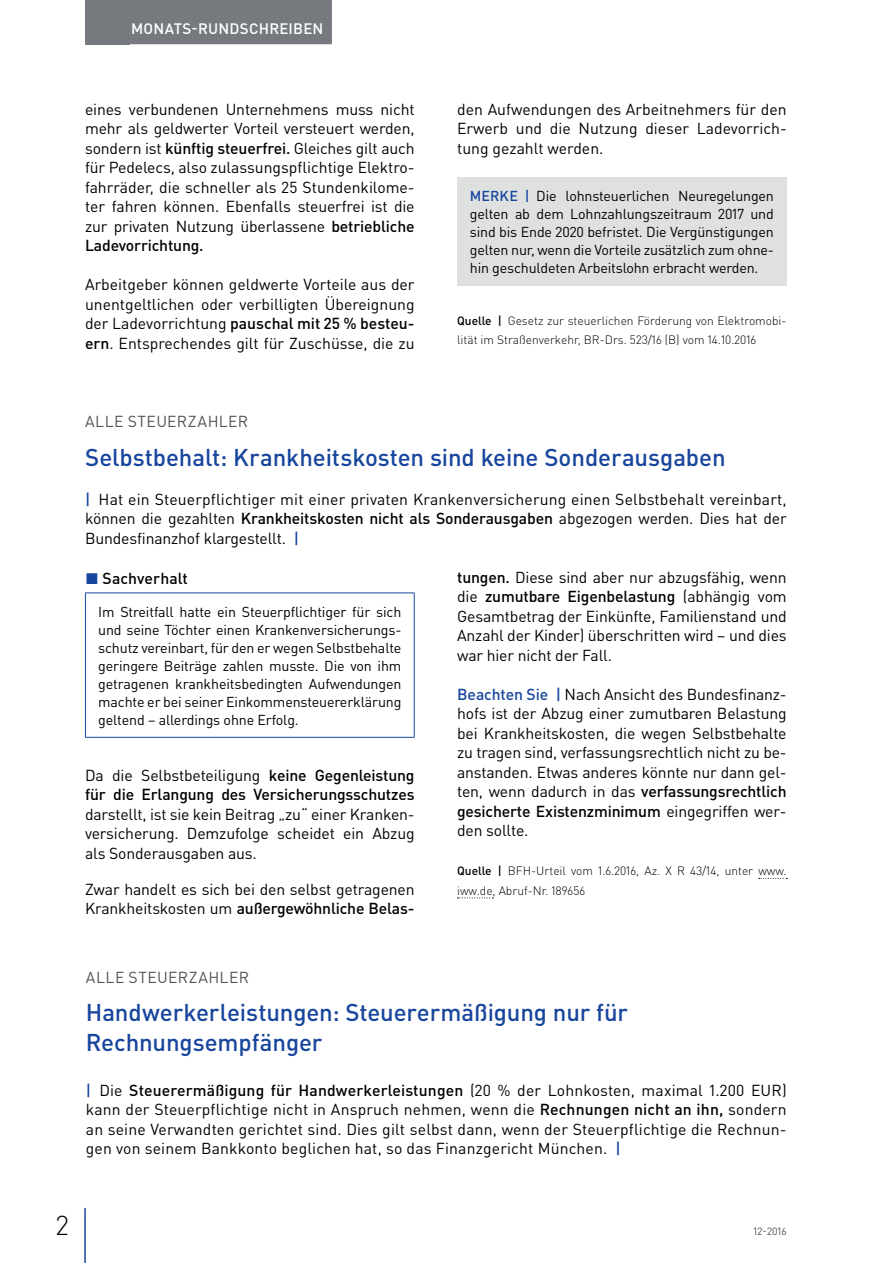
<style>
.page{position:relative;width:893px;height:1263px;background:#fff}
.page>*{position:absolute;margin:0;border:0;box-sizing:border-box;transform-origin:0 0}
.t1{font:300 27px "DIN Pro";color:#000002}
.t2{font:500 24px/30px "DIN Pro";letter-spacing:-.005em;color:#18469d}
.t3{font:15.75px/19.5px "DIN Pro";letter-spacing:-.01em;color:#000002;text-align:justify}
.t4{font:500 15.75px/19.5px "DIN Pro";letter-spacing:-.01em;color:#000002}
.t5{font:15.75px "DIN Pro";letter-spacing:.025em;color:#505457}
.t6{font:500 15px "DIN Pro";letter-spacing:.015em;color:#fff}
.t7{font:14.25px/18px "DIN Pro";letter-spacing:-.015em;color:#000002;text-align:justify}
.t8{font:300 12px/19.5px "DIN Pro";color:#000002}
.t9{font:10.5px "DIN Pro";color:#505457}
.s1{font-weight:500}
.s2{font-weight:500;color:#18469d}
.s3{color:#18469d}
.s4{font-weight:400}
</style>
<div class="page">
<div style="left:85px;top:0;width:45px;height:44px;background:#767a7e"></div>
<hr style="left:84px;top:1208px;width:2px;height:55px;background:#18469d">
<div style="left:122px;top:0;width:210px;height:44px;background:#767a7e"></div>
<div style="left:457px;top:177px;width:330px;height:108px;background:#dfe1e1"></div>
<hr style="left:85px;top:592px;width:330px;height:1px;background:#18469d">
<hr style="left:85px;top:593px;width:1px;height:144px;background:#18469d">
<hr style="left:414px;top:593px;width:1px;height:144px;background:#18469d">
<hr style="left:85px;top:737px;width:330px;height:1px;background:#18469d">
<svg style="left:759px;top:878px;width:28px;height:1px"></svg>
<svg style="left:457px;top:897px;width:36px;height:1px"></svg>
<p class="t6" style="left:131px;top:18px;width:194px">MONATS-RUNDSCHREIBEN</p>
<p class="t3" style="left:85px;top:99px;width:331px">eines verbundenen Unternehmens muss nicht mehr als geldwerter Vorteil versteuert werden, sondern ist <span class="s1">künftig steuerfrei.</span> Gleiches gilt auch für Pedelecs, also zulassungspflichtige Elektro&shy;fahrräder, die schneller als 25 Stundenkilome&shy;ter fahren können. Ebenfalls steuerfrei ist die zur privaten Nutzung überlassene <span class="s1">betriebliche Ladevorrichtung.</span></p>
<p class="t3" style="left:85px;top:274px;width:331px">Arbeitgeber können geldwerte Vorteile aus der unentgeltlichen oder verbilligten Übereignung der Ladevorrichtung <span class="s1">pauschal mit 25 % besteu&shy;ern</span>. Entsprechendes gilt für Zuschüsse, die zu</p>
<p class="t3" style="left:457px;top:99px;width:331px">den Aufwendungen des Arbeitnehmers für den Erwerb und die Nutzung dieser Ladevorrich&shy;tung gezahlt werden.</p>
<p class="t7" style="left:470px;top:186px;width:306px"><span class="s2">MERKE |</span> Die lohnsteuerlichen Neuregelungen gelten ab dem Lohnzahlungszeitraum 2017 und sind bis Ende 2020 befristet. Die Vergünstigungen gelten nur, wenn die Vorteile zusätzlich zum ohne&shy;hin geschuldeten Arbeitslohn erbracht werden.</p>
<p class="t8" style="left:457px;top:310px;width:331px"><span class="s1">Quelle |</span> Gesetz zur steuerlichen Förderung von Elektromobi&shy;lität im Straßenverkehr, BR-Drs. 523/16 (B) vom 14.10.2016</p>
<p class="t5" style="left:85px;top:410px;width:165px">ALLE STEUERZAHLER</p>
<h2 class="t2" style="left:85px;top:441px;width:642px">Selbstbehalt: Krankheitskosten sind keine Sonderausgaben</h2>
<p class="t3" style="left:85px;top:489px;width:703px"><span class="s2">|</span> Hat ein Steuerpflichtiger mit einer privaten Krankenversicherung einen Selbstbehalt vereinbart, können die gezahlten <span class="s1">Krankheitskosten nicht als Sonderausgaben</span> abgezogen werden. Dies hat der Bundesfinanzhof klargestellt. <span class="s2">|</span></p>
<p class="t4" style="left:85px;top:568px;width:104px"><span class="s3">◼</span> Sachverhalt</p>
<p class="t7" style="left:98px;top:602px;width:305px">Im Streitfall hatte ein Steuerpflichtiger für sich und seine Töchter einen Krankenversicherungs&shy;schutz vereinbart, für den er wegen Selbstbehalte geringere Beiträge zahlen musste. Die von ihm getragenen krankheitsbedingten Aufwendungen machte er bei seiner Einkommensteuererklärung geltend – allerdings ohne Erfolg.</p>
<p class="t3" style="left:457px;top:567px;width:331px"><span class="s1">tungen.</span> Diese sind aber nur abzugsfähig, wenn die <span class="s1">zumutbare Eigenbelastung</span> (abhängig vom Gesamtbetrag der Einkünfte, Familienstand und Anzahl der Kinder) überschritten wird – und dies war hier nicht der Fall.</p>
<p class="t3" style="left:457px;top:684px;width:331px"><span class="s2">Beachten Sie |</span> Nach Ansicht des Bundesfinanz&shy;hofs ist der Abzug einer zumutbaren Belastung bei Krankheitskosten, die wegen Selbstbehalte zu tragen sind, verfassungsrechtlich nicht zu be&shy;anstanden. Etwas anderes könnte nur dann gel&shy;ten, wenn dadurch in das <span class="s1">verfassungsrechtlich gesicherte Existenzminimum</span> eingegriffen wer&shy;den sollte.</p>
<p class="t8" style="left:457px;top:861px;width:331px"><span class="s1">Quelle |</span> BFH-Urteil vom 1.6.2016, Az. X R 43/14, unter www. iww.de, Abruf-Nr. 189656</p>
<p class="t4" style="left:85px;top:765px;width:331px"><span class="s4">Da die Selbstbeteiligung</span> keine Gegenleistung für die Erlangung des Versicherungsschutzes</p>
<p class="t3" style="left:85px;top:804px;width:331px">darstellt, ist sie kein Beitrag „zu“ einer Kranken&shy;versicherung. Demzufolge scheidet ein Abzug als Sonderausgaben aus.</p>
<p class="t3" style="left:85px;top:879px;width:331px">Zwar handelt es sich bei den selbst getragenen<br>Krankheitskosten um <span class="s1">außergewöhnliche Belas-</span></p>
<p class="t5" style="left:86px;top:967px;width:165px">ALLE STEUERZAHLER</p>
<h2 class="t2" style="left:86px;top:996px;width:544px">Handwerkerleistungen: Steuerermäßigung nur für<br>Rechnungsempfänger</h2>
<p class="t3" style="left:86px;top:1080px;width:702px"><span class="s2">|</span> Die <span class="s1">Steuerermäßigung für Handwerkerleistungen</span> (20 % der Lohnkosten, maximal 1.200 EUR) kann der Steuerpflichtige nicht in Anspruch nehmen, wenn die <span class="s1">Rechnungen nicht an ihn,</span> sondern an seine Verwandten gerichtet sind. Dies gilt selbst dann, wenn der Steuerpflichtige die Rechnun&shy;gen von seinem Bankkonto beglichen hat, so das Finanzgericht München. <span class="s2">|</span></p>
<h1 class="t1" style="left:56px;top:1207px;width:14px">2</h1>
<p class="t9" style="left:753px;top:1224px;width:35px">12-2016</p>
</div>
